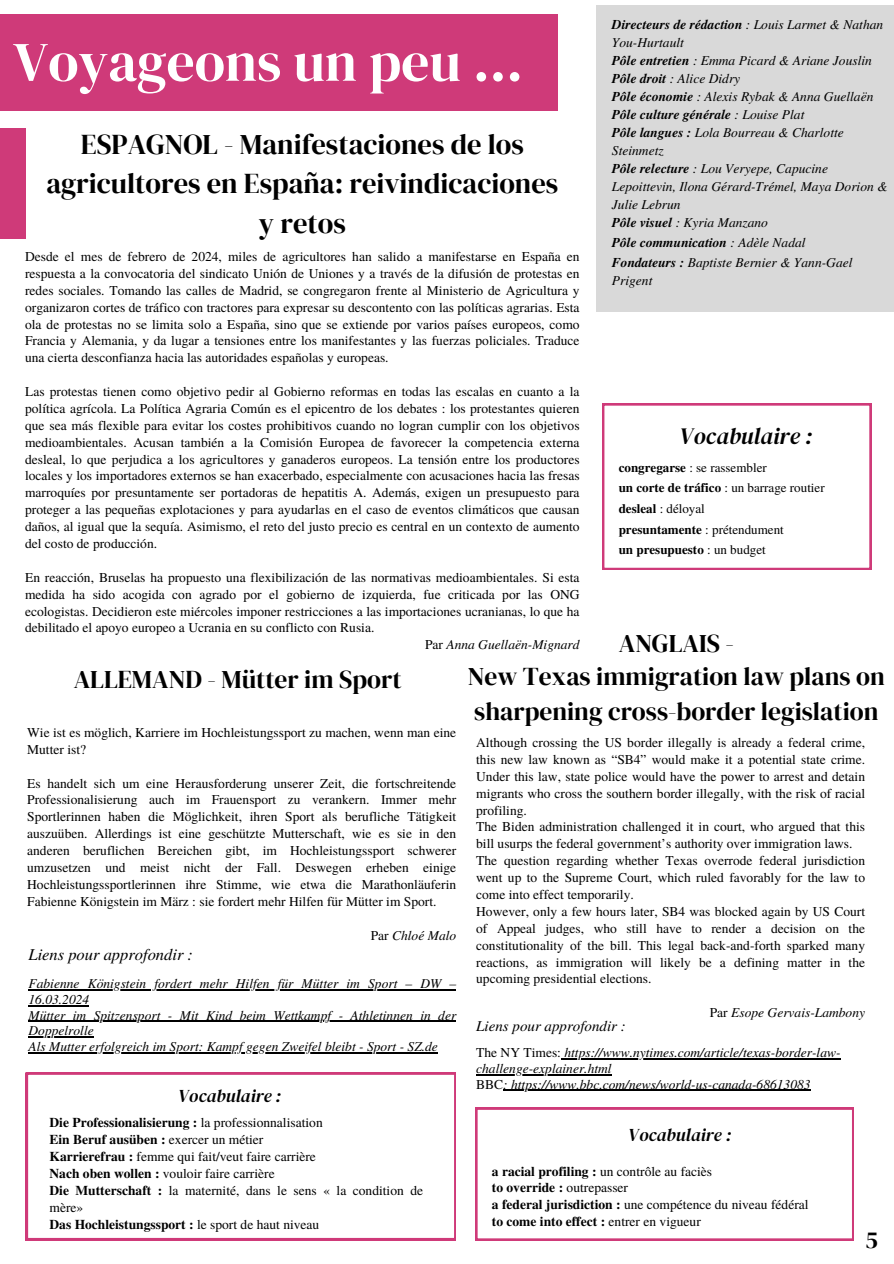
<style>
.page{position:relative;width:894px;height:1264px;background:#fff}
.page>*{position:absolute;margin:0;border:0;box-sizing:border-box;transform-origin:0 0}
.t1{font:55.5px "DM Serif Display";color:#fff}
.t2{font:28.5px/39.3px "DM Serif Display";color:#000;text-align:center}
.t3{font:25.5px/34.8px "DM Serif Display";color:#000}
.t4{font:24px "DM Serif Display";color:#000}
.t5{font:italic 23.1px "DM Serif Display";color:#000}
.t6{font:italic 18px "DM Serif Display";color:#000}
.t7{font:italic 16.5px "Te X Gyre Termes";color:#000}
.t8{font:italic 15px "Te X Gyre Termes";color:#000}
.t9{font:13.5px/16.8px "Te X Gyre Termes";color:#000}
.t10{font:italic 13.5px/18px "Te X Gyre Termes";color:#000}
.t11{font:700 13.05px/20.5px "Te X Gyre Termes";color:#000}
.s1{font-style:normal}
.s2{font-weight:700}
.s3{font-weight:400}
</style>
<div class="page">
<div style="left:0;top:14px;width:557px;height:96px;background:#cf3a79"></div>
<div style="left:0;top:128px;width:26px;height:111px;background:#cf3a79"></div>
<div style="left:596px;top:5px;width:297px;height:306px;background:#d9d9d9"></div>
<svg style="left:26px;top:1072px;width:430px;height:168px"></svg>
<svg style="left:602px;top:403px;width:269px;height:167px"></svg>
<svg style="left:475px;top:1107px;width:378px;height:133px"></svg>
<hr style="left:28px;top:989px;width:428px;height:1px;background:#000">
<hr style="left:28px;top:1005px;width:61px;height:1px;background:#000">
<hr style="left:28px;top:1020px;width:428px;height:1px;background:#000">
<hr style="left:28px;top:1036px;width:66px;height:1px;background:#000">
<hr style="left:28px;top:1052px;width:410px;height:1px;background:#000">
<hr style="left:561px;top:1058px;width:279px;height:1px;background:#000">
<hr style="left:476px;top:1074px;width:135px;height:1px;background:#000">
<hr style="left:507px;top:1089px;width:303px;height:1px;background:#000">
<h1 class="t1" style="left:13px;top:23px;width:511px">Voyageons un peu ...</h1>
<h2 class="t2" style="left:46px;top:124px;width:513px">ESPAGNOL - Manifestaciones de los agricultores en España: reivindicaciones y retos</h2>
<p class="t9" style="left:25px;top:247px;width:556px;text-align:justify">Desde el mes de febrero de 2024, miles de agricultores han salido a manifestarse en España en respuesta a la convocatoria del sindicato Unión de Uniones y a través de la difusión de protestas en redes sociales. Tomando las calles de Madrid, se congregaron frente al Ministerio de Agricultura y organizaron cortes de tráfico con tractores para expresar su descontento con las políticas agrarias. Esta ola de protestas no se limita solo a España, sino que se extiende por varios países europeos, como Francia y Alemania, y da lugar a tensiones entre los manifestantes y las fuerzas policiales. Traduce una cierta desconfianza hacia las autoridades españolas y europeas.</p>
<p class="t9" style="left:25px;top:382px;width:556px;text-align:justify">Las protestas tienen como objetivo pedir al Gobierno reformas en todas las escalas en cuanto a la política agrícola. La Política Agraria Común es el epicentro de los debates : los protestantes quieren que sea más flexible para evitar los costes prohibitivos cuando no logran cumplir con los objetivos medioambientales. Acusan también a la Comisión Europea de favorecer la competencia externa desleal, lo que perjudica a los agricultores y ganaderos europeos. La tensión entre los productores locales y los importadores externos se han exacerbado, especialmente con acusaciones hacia las fresas marroquíes por presuntamente ser portadoras de hepatitis A. Además, exigen un presupuesto para proteger a las pequeñas explotaciones y para ayudarlas en el caso de eventos climáticos que causan daños, al igual que la sequía. Asimismo, el reto del justo precio es central en un contexto de aumento del costo de producción.</p>
<p class="t9" style="left:25px;top:568px;width:556px">En reacción, Bruselas ha propuesto una flexibilización de las normativas medioambientales. Si esta</p>
<p class="t9" style="left:25px;top:585px;width:556px">medida ha sido acogida con agrado por el gobierno de izquierda, fue criticada por las ONG</p>
<p class="t9" style="left:25px;top:602px;width:556px">ecologistas. Decidieron este miércoles imponer restricciones a las importaciones ucranianas, lo que ha</p>
<p class="t9" style="left:25px;top:618px;width:351px">debilitado el apoyo europeo a Ucrania en su conflicto con Rusia.</p>
<p class="t10" style="left:425px;top:635px;width:156px"><span class="s1">Par</span> Anna Guellaën-Mignard</p>
<p class="t10" style="left:611px;top:14px;width:277px"><span class="s2">Directeurs de rédaction</span> : Louis Larmet &amp; Nathan<br>You-Hurtault<br><span class="s2">Pôle entretien</span> : Emma Picard &amp; Ariane Jouslin<br><span class="s2">Pôle droit</span> : Alice Didry<br><span class="s2">Pôle économie</span> : Alexis Rybak &amp; Anna Guellaën<br><span class="s2">Pôle culture générale</span> : Louise Plat<br><span class="s2">Pôle langues :</span> Lola Bourreau &amp; Charlotte<br>Steinmetz<br><span class="s2">Pôle relecture</span> : Lou Veryepe, Capucine<br>Lepoittevin, Ilona Gérard-Trémel, Maya Dorion &amp;<br>Julie Lebrun<br><span class="s2">Pôle visuel</span> : Kyria Manzano</p>
<p class="t10" style="left:611px;top:231px;width:242px;line-height:20.2px"><span class="s2">Pôle communication</span> : Adèle Nadal<br><span class="s2">Fondateurs :</span> Baptiste Bernier &amp; Yann-Gael</p>
<p class="t10" style="left:611px;top:271px;width:42px">Prigent</p>
<h3 class="t5" style="left:679px;top:420px;width:135px">Vocabulaire :</h3>
<p class="t11" style="left:618px;top:456px;width:207px">congregarse <span class="s3">: se rassembler<br></span>un corte de tráfico <span class="s3">: un barrage routier </span>desleal <span class="s3">: déloyal<br></span>presuntamente <span class="s3">: prétendument<br></span>un presupuesto <span class="s3">: un budget</span></p>
<h3 class="t3" style="left:618px;top:625px;width:117px">ANGLAIS -</h3>
<h3 class="t3" style="left:74px;top:661px;width:329px">ALLEMAND - Mütter im Sport</h3>
<h3 class="t3" style="left:468px;top:659px;width:418px">New Texas immigration law plans on sharpening cross-border legislation</h3>
<p class="t9" style="left:27px;top:723px;width:430px">Wie ist es möglich, Karriere im Hochleistungssport zu machen, wenn man eine<br>Mutter ist?</p>
<p class="t9" style="left:27px;top:774px;width:430px;text-align:justify">Es handelt sich um eine Herausforderung unserer Zeit, die fortschreitende Professionalisierung auch im Frauensport zu verankern. Immer mehr Sportlerinnen haben die Möglichkeit, ihren Sport als berufliche Tätigkeit auszuüben. Allerdings ist eine geschützte Mutterschaft, wie es sie in den anderen beruflichen Bereichen gibt, im Hochleistungssport schwerer umzusetzen und meist nicht der Fall. Deswegen erheben einige Hochleistungssportlerinnen ihre Stimme, wie etwa die Marathonläuferin Fabienne Königstein im März : sie fordert mehr Hilfen für Mütter im Sport.</p>
<p class="t10" style="left:370px;top:925px;width:87px"><span class="s1">Par</span> Chloé Malo</p>
<p class="t9" style="left:476px;top:733px;width:390px">Although crossing the US border illegally is already a federal crime, this new law known as “SB4” would make it a potential state crime.<br>Under this law, state police would have the power to arrest and detain migrants who cross the southern border illegally, with the risk of racial profiling.<br>The Biden administration challenged it in court, who argued that this bill usurps the federal government’s authority over immigration laws.<br>The question regarding whether Texas overrode federal jurisdiction went up to the Supreme Court, which ruled favorably for the law to come into effect temporarily.<br>However, only a few hours later, SB4 was blocked again by US Court of Appeal judges, who still have to render a decision on the constitutionality of the bill. This legal back-and-forth sparked many reactions, as immigration will likely be a defining matter in the upcoming presidential elections.</p>
<p class="t10" style="left:709px;top:1002px;width:157px"><span class="s1">Par</span> Esope Gervais-Lambony</p>
<p class="t7" style="left:28px;top:942px;width:166px">Liens pour approfondir :</p>
<p class="t10" style="left:28px;top:974px;width:429px;line-height:15.8px">Fabienne Königstein fordert mehr Hilfen für Mütter im Sport – DW – 16.03.2024<br>Mütter im Spitzensport - Mit Kind beim Wettkampf - Athletinnen in der Doppelrolle<br>Als Mutter erfolgreich im Sport: Kampf gegen Zweifel bleibt - Sport - SZ.de</p>
<p class="t8" style="left:476px;top:1014px;width:151px">Liens pour approfondir :</p>
<p class="t10" style="left:476px;top:1043px;width:366px;line-height:15.8px"><span class="s1">The NY Times:</span> https://www.nytimes.com/article/texas-border-law&shy;challenge-explainer.html<br><span class="s1">BBC</span>: https://www.bbc.com/news/world-us-canada-68613083</p>
<h3 class="t6" style="left:178px;top:1082px;width:105px">Vocabulaire :</h3>
<p class="t9" style="left:50px;top:1113px;width:375px"><span class="s2">Die Professionalisierung :</span> la professionnalisation<br><span class="s2">Ein Beruf ausüben :</span> exercer un métier<br><span class="s2">Karrierefrau :</span> femme qui fait/veut faire carrière<br><span class="s2">Nach oben wollen :</span> vouloir faire carrière<br><span class="s2">Die Mutterschaft :</span> la maternité, dans le sens « la condition de mère»<br><span class="s2">Das Hochleistungssport :</span> le sport de haut niveau</p>
<h3 class="t6" style="left:628px;top:1122px;width:105px">Vocabulaire :</h3>
<p class="t9" style="left:492px;top:1161px;width:318px"><span class="s2">a racial profiling :</span> un contrôle au faciès<br><span class="s2">to override :</span> outrepasser<br><span class="s2">a federal jurisdiction :</span> une compétence du niveau fédéral <span class="s2">to come into effect :</span> entrer en vigueur</p>
<h3 class="t4" style="left:864px;top:1222px;width:14px">5</h3>
</div>
